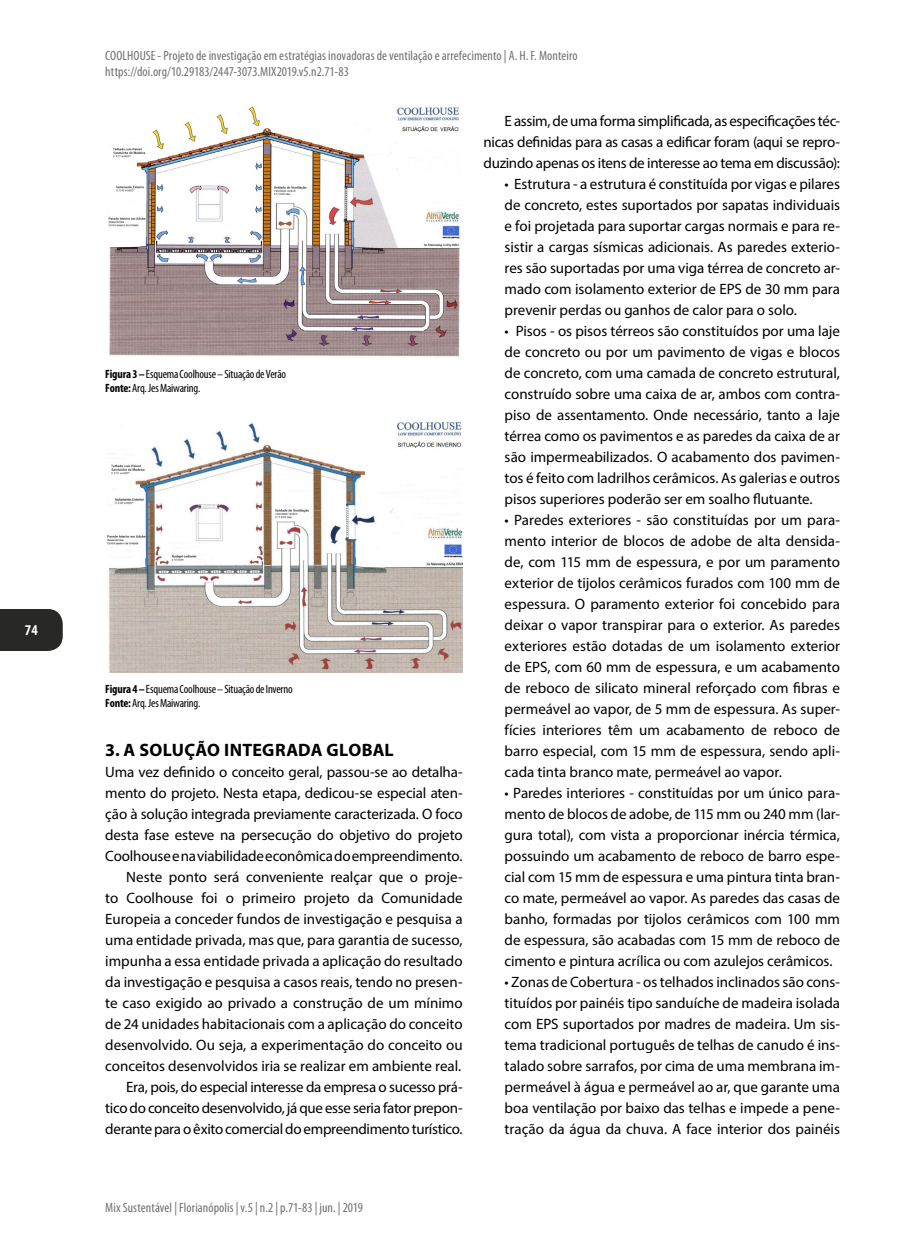
<style>
.page{position:relative;width:903px;height:1260px;background:#fff}
.page>*{position:absolute;margin:0;border:0;box-sizing:border-box;transform-origin:0 0}
.t1{font:700 18px "Myriad Pro";letter-spacing:.015em;color:#000}
.t2{font:15px/21px "Myriad Pro";letter-spacing:-.005em;color:#000;text-align:justify}
.t3{font:700 condensed 15px "Myriad Pro";color:#fff}
.t4{font:condensed 13.5px/16.5px "Myriad Pro";letter-spacing:.005em;color:#706f6f}
.t5{font:condensed 12px/14.4px "Myriad Pro";letter-spacing:-.015em;color:#000}
.s1{font-weight:700}
</style>
<div class="page">
<div style="left:0;top:609px;width:63px;height:42px;background:#282827"></div>
<img style="left:107px;top:421px;width:356px;height:251px">
<img style="left:108px;top:106px;width:352px;height:251px">
<p class="t3" style="left:25px;top:620px;width:14px">74</p>
<p class="t4" style="left:105px;top:47px;width:474px">COOLHOUSE - Projeto de investigação em estratégias inovadoras de ventilação e arrefecimento | A. H. F. Monteiro https://doi.org/10.29183/2447-3073.MIX2019.v5.n2.71-83</p>
<p class="t5" style="left:105px;top:367px;width:182px"><span class="s1">Figura 3 –</span> Esquema Coolhouse – Situação de Verão<br><span class="s1">Fonte:</span> Arq. Jes Maiwaring.</p>
<p class="t5" style="left:105px;top:682px;width:189px"><span class="s1">Figura 4 –</span> Esquema Coolhouse – Situação de Inverno<br><span class="s1">Fonte:</span> Arq. Jes Maiwaring.</p>
<p class="t1" style="left:105px;top:738px;width:290px">3. A SOLUÇÃO INTEGRADA GLOBAL</p>
<p class="t2" style="left:105px;top:761px;width:359px;text-align:right">Uma vez definido o conceito geral, passou-se ao detalha&shy;mento do projeto. Nesta etapa, dedicou-se especial aten&shy;ção à solução integrada previamente caracterizada. O foco desta fase esteve na persecução do objetivo do projeto Coolhouse e na viabilidade econômica do empreendimento.<br>Neste ponto será conveniente realçar que o proje-<br>to Coolhouse foi o primeiro projeto da Comunidade Europeia a conceder fundos de investigação e pesquisa a uma entidade privada, mas que, para garantia de sucesso, impunha a essa entidade privada a aplicação do resultado da investigação e pesquisa a casos reais, tendo no presen&shy;te caso exigido ao privado a construção de um mínimo de 24 unidades habitacionais com a aplicação do conceito desenvolvido. Ou seja, a experimentação do conceito ou conceitos desenvolvidos iria se realizar em ambiente real.<br>Era, pois, do especial interesse da empresa o sucesso prá&shy;tico do conceito desenvolvido, já que esse seria fator prepon&shy;derante para o êxito comercial do empreendimento turístico.</p>
<p class="t2" style="left:484px;top:110px;width:358px;text-indent:21px">E assim, de uma forma simplificada, as especificações téc&shy;nicas definidas para as casas a edificar foram (aqui se repro&shy;duzindo apenas os itens de interesse ao tema em discussão):</p>
<p class="t2" style="left:505px;top:173px;width:337px">• Estrutura - a estrutura é constituída por vigas e pilares de concreto, estes suportados por sapatas individuais e foi projetada para suportar cargas normais e para re&shy;sistir a cargas sísmicas adicionais. As paredes exterio&shy;res são suportadas por uma viga térrea de concreto ar&shy;mado com isolamento exterior de EPS de 30 mm para prevenir perdas ou ganhos de calor para o solo.</p>
<p class="t2" style="left:505px;top:320px;width:337px">• Pisos - os pisos térreos são constituídos por uma laje de concreto ou por um pavimento de vigas e blocos de concreto, com uma camada de concreto estrutural, construído sobre uma caixa de ar, ambos com contra&shy;piso de assentamento. Onde necessário, tanto a laje térrea como os pavimentos e as paredes da caixa de ar são impermeabilizados. O acabamento dos pavimen&shy;tos é feito com ladrilhos cerâmicos. As galerias e outros pisos superiores poderão ser em soalho flutuante.</p>
<p class="t2" style="left:505px;top:509px;width:337px">• Paredes exteriores - são constituídas por um para&shy;mento interior de blocos de adobe de alta densida&shy;de, com 115 mm de espessura, e por um paramento exterior de tijolos cerâmicos furados com 100 mm de espessura. O paramento exterior foi concebido para deixar o vapor transpirar para o exterior. As paredes exteriores estão dotadas de um isolamento exterior de EPS, com 60 mm de espessura, e um acabamento de reboco de silicato mineral reforçado com fibras e permeável ao vapor, de 5 mm de espessura. As super&shy;fícies interiores têm um acabamento de reboco de barro especial, com 15 mm de espessura, sendo apli&shy;cada tinta branco mate, permeável ao vapor.</p>
<p class="t2" style="left:505px;top:782px;width:337px">• Paredes interiores - constituídas por um único para&shy;mento de blocos de adobe, de 115 mm ou 240 mm (lar&shy;gura total), com vista a proporcionar inércia térmica, possuindo um acabamento de reboco de barro espe&shy;cial com 15 mm de espessura e uma pintura tinta bran&shy;co mate, permeável ao vapor. As paredes das casas de banho, formadas por tijolos cerâmicos com 100 mm de espessura, são acabadas com 15 mm de reboco de cimento e pintura acrílica ou com azulejos cerâmicos.</p>
<p class="t2" style="left:505px;top:971px;width:337px">• Zonas de Cobertura - os telhados inclinados são cons&shy;tituídos por painéis tipo sanduíche de madeira isolada com EPS suportados por madres de madeira. Um sis&shy;tema tradicional português de telhas de canudo é ins&shy;talado sobre sarrafos, por cima de uma membrana im&shy;permeável à água e permeável ao ar, que garante uma boa ventilação por baixo das telhas e impede a pene&shy;tração da água da chuva. A face interior dos painéis</p>
<p class="t4" style="left:105px;top:1199px;width:259px">Mix Sustentável | Florianópolis | v.5 | n.2 | p.71-83 | jun. | 2019</p>
</div>
